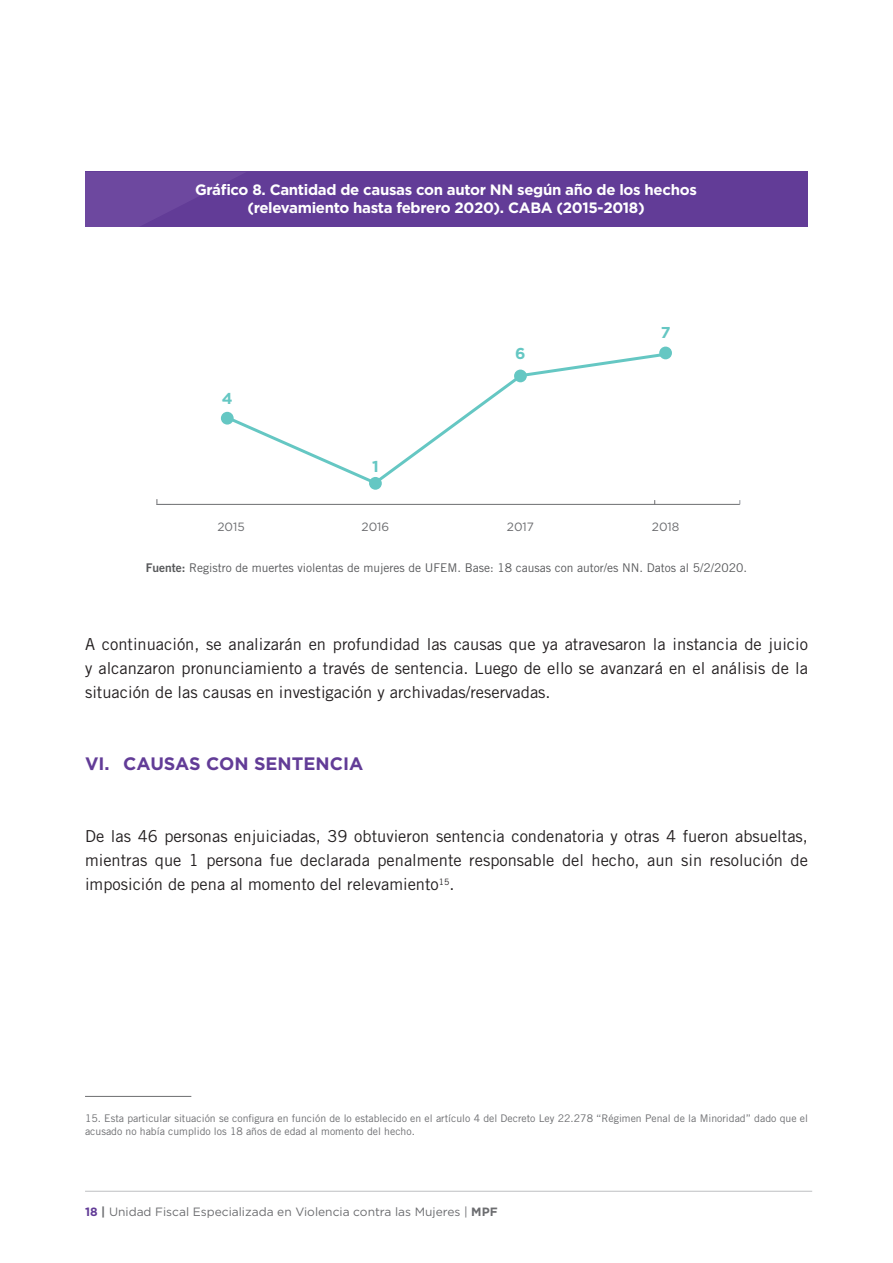
<style>
.page{position:relative;width:893px;height:1263px;background:#fff}
.page>*{position:absolute;margin:0;border:0;box-sizing:border-box;transform-origin:0 0}
.t1{font:700 18px "Gotham";color:#623c97}
.t2{font:16.5px/24px "Trade Gothic LT Std";color:#231f20;text-align:justify}
.t3{font:700 15.75px "Gotham";color:#65c7c3}
.t4{font:700 15px/18px "Gotham";letter-spacing:-.02em;color:#fff;text-align:center}
.t5{font:12px "Trade Gothic LT Std";color:#57585a}
.t6{font:12px "Gotham";color:#6c6d70}
.t7{font:10.5px/13.5px "Trade Gothic LT Std";color:#6c6d70}
.s1{font-family:"Trade Gothic LT Std Bd 2"}
.s2{font-weight:700;color:#623c97}
.s3{font-weight:700}
</style>
<div class="page">
<hr style="left:85px;top:1191px;width:727px;height:1px;background:#bebfc2">
<div style="left:85px;top:171px;width:723px;height:56px;background:#623c97"></div>
<svg style="left:85px;top:172px;width:160px;height:55px"></svg>
<hr style="left:156px;top:504px;width:584px;height:1px;background:#6c6d70">
<svg style="left:226px;top:353px;width:444px;height:134px"></svg>
<div style="left:659px;top:347px;width:13px;height:12px;background:#65c7c3;border-radius:50%"></div>
<div style="left:514px;top:370px;width:13px;height:12px;background:#65c7c3;border-radius:50%"></div>
<div style="left:369px;top:477px;width:13px;height:13px;background:#65c7c3;border-radius:50%"></div>
<div style="left:221px;top:412px;width:13px;height:13px;background:#65c7c3;border-radius:50%"></div>
<hr style="left:85px;top:1096px;width:106px;height:1px;background:#6c6d70">
<p class="t4" style="left:195px;top:181px;width:503px">Gráfico 8. Cantidad de causas con autor NN según año de los hechos (relevamiento hasta febrero 2020). CABA (2015-2018)</p>
<p class="t3" style="left:222px;top:388px;width:12px">4</p>
<p class="t3" style="left:372px;top:456px;width:8px">1</p>
<p class="t3" style="left:515px;top:343px;width:12px">6</p>
<p class="t3" style="left:661px;top:322px;width:11px">7</p>
<p class="t6" style="left:217px;top:519px;width:29px">2015</p>
<p class="t6" style="left:362px;top:519px;width:29px">2016</p>
<p class="t6" style="left:507px;top:519px;width:29px">2017</p>
<p class="t6" style="left:652px;top:519px;width:29px">2018</p>
<p class="t5" style="left:146px;top:561px;width:603px"><span class="s1">Fuente:</span> Registro de muertes violentas de mujeres de UFEM. Base: 18 causas con autor/es NN. Datos al 5/2/2020.</p>
<p class="t2" style="left:85px;top:632px;width:724px">A continuación, se analizarán en profundidad las causas que ya atravesaron la instancia de juicio y alcanzaron pronunciamiento a través de sentencia. Luego de ello se avanzará en el análisis de la situación de las causas en investigación y archivadas/reservadas.</p>
<p class="t1" style="left:85px;top:752px;width:280px">VI. CAUSAS CON SENTENCIA</p>
<p class="t2" style="left:85px;top:824px;width:724px">De las 46 personas enjuiciadas, 39 obtuvieron sentencia condenatoria y otras 4 fueron absueltas, mientras que 1 persona fue declarada penalmente responsable del hecho, aun sin resolución de imposición de pena al momento del relevamiento<sup>15</sup>.</p>
<p class="t7" style="left:85px;top:1111px;width:724px">15. Esta particular situación se configura en función de lo establecido en el artículo 4 del Decreto Ley 22.278 “Régimen Penal de la Minoridad” dado que el acusado no había cumplido los 18 años de edad al momento del hecho.</p>
<p class="t6" style="left:85px;top:1204px;width:414px"><span class="s2">18</span> <span class="s3">|</span> Unidad Fiscal Especializada en Violencia contra las Mujeres | <span class="s3">MPF</span></p>
</div>
